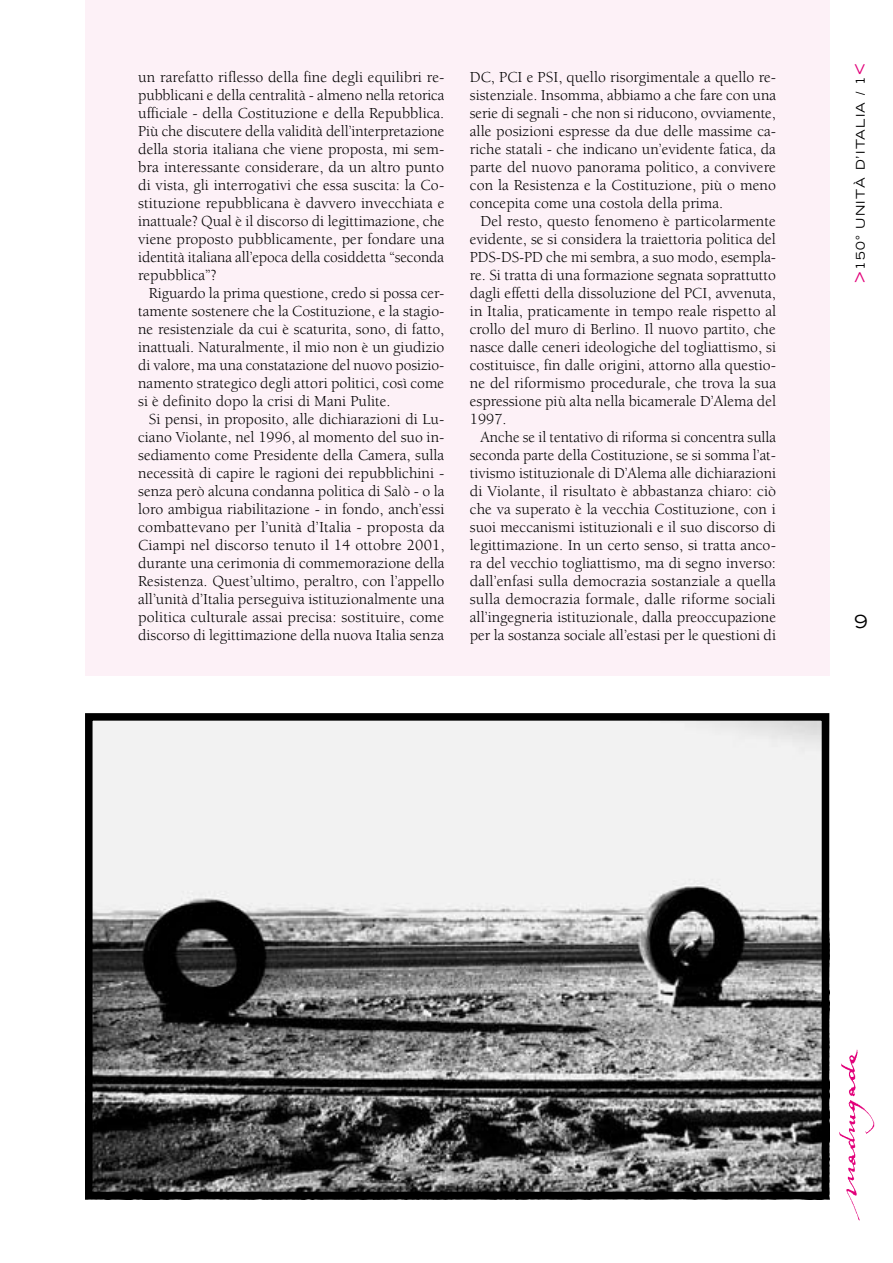
<style>
.page{position:relative;width:893px;height:1263px;background:#fff}
.page>*{position:absolute;margin:0;border:0;box-sizing:border-box;transform-origin:0 0}
.t1{font:expanded 18px "Trade Gothic LH";color:#000}
.t2{font:15.75px/18px "Berkeley";color:#000;text-align:justify}
.t3{font:expanded 12px "Trade Gothic LH";color:#000}
.s1{font-size:19.5px;color:#e2007a}
</style>
<div class="page">
<img style="left:839px;top:1049px;width:36px;height:172px">
<div style="left:85px;top:0;width:744px;height:676px;background:#fdf1f7"></div>
<img style="left:94px;top:722px;width:726px;height:468px">
<div style="left:85px;top:713px;width:744px;height:486px;border:8px solid #000"></div>
<p class="t2" style="left:138px;top:68px;width:308px">un rarefatto riflesso della fine degli equilibri re&shy;pubblicani e della centralità - almeno nella retorica ufficiale - della Costituzione e della Repubblica.<br>Più che discutere della validità dell’interpretazione della storia italiana che viene proposta, mi sem&shy;bra interessante considerare, da un altro punto di vista, gli interrogativi che essa suscita: la Co&shy;stituzione repubblicana è davvero invecchiata e inattuale? Qual è il discorso di legittimazione, che viene proposto pubblicamente, per fondare una identità italiana all’epoca della cosiddetta “seconda repubblica”?</p>
<p class="t2" style="left:138px;top:284px;width:308px;text-indent:11px">Riguardo la prima questione, credo si possa cer&shy;tamente sostenere che la Costituzione, e la stagio&shy;ne resistenziale da cui è scaturita, sono, di fatto, inattuali. Naturalmente, il mio non è un giudizio di valore, ma una constatazione del nuovo posizio&shy;namento strategico degli attori politici, così come si è definito dopo la crisi di Mani Pulite.</p>
<p class="t2" style="left:138px;top:410px;width:308px;text-indent:11px">Si pensi, in proposito, alle dichiarazioni di Lu&shy;ciano Violante, nel 1996, al momento del suo in&shy;sediamento come Presidente della Camera, sulla necessità di capire le ragioni dei repubblichini - senza però alcuna condanna politica di Salò - o la loro ambigua riabilitazione - in fondo, anch’essi combattevano per l’unità d’Italia - proposta da Ciampi nel discorso tenuto il 14 ottobre 2001, durante una cerimonia di commemorazione della Resistenza. Quest’ultimo, peraltro, con l’appello all’unità d’Italia perseguiva istituzionalmente una politica culturale assai precisa: sostituire, come discorso di legittimazione della nuova Italia senza</p>
<p class="t2" style="left:470px;top:68px;width:308px">DC, PCI e PSI, quello risorgimentale a quello re&shy;sistenziale. Insomma, abbiamo a che fare con una serie di segnali - che non si riducono, ovviamente, alle posizioni espresse da due delle massime ca&shy;riche statali - che indicano un’evidente fatica, da parte del nuovo panorama politico, a convivere con la Resistenza e la Costituzione, più o meno concepita come una costola della prima.</p>
<p class="t2" style="left:470px;top:212px;width:308px;text-indent:11px">Del resto, questo fenomeno è particolarmente evidente, se si considera la traiettoria politica del PDS-DS-PD che mi sembra, a suo modo, esempla&shy;re. Si tratta di una formazione segnata soprattutto dagli effetti della dissoluzione del PCI, avvenuta, in Italia, praticamente in tempo reale rispetto al crollo del muro di Berlino. Il nuovo partito, che nasce dalle ceneri ideologiche del togliattismo, si costituisce, fin dalle origini, attorno alla questio&shy;ne del riformismo procedurale, che trova la sua espressione più alta nella bicamerale D’Alema del 1997.</p>
<p class="t2" style="left:470px;top:428px;width:308px;text-indent:11px">Anche se il tentativo di riforma si concentra sulla seconda parte della Costituzione, se si somma l’at&shy;tivismo istituzionale di D’Alema alle dichiarazioni di Violante, il risultato è abbastanza chiaro: ciò che va superato è la vecchia Costituzione, con i suoi meccanismi istituzionali e il suo discorso di legittimazione. In un certo senso, si tratta anco&shy;ra del vecchio togliattismo, ma di segno inverso: dall’enfasi sulla democrazia sostanziale a quella sulla democrazia formale, dalle riforme sociali all’ingegneria istituzionale, dalla preoccupazione per la sostanza sociale all’estasi per le questioni di</p>
<p class="t3" style="left:852px;top:95px;width:33px;rotate:-90deg">/ 1<span class="s1">&lt;</span></p>
<p class="t3" style="left:852px;top:188px;width:36px;rotate:-90deg">à d’italia</p>
<p class="t3" style="left:852px;top:283px;width:65px;rotate:-90deg"><span class="s1">&gt;</span>150° unit</p>
<p class="t1" style="left:855px;top:610px;width:14px">9</p>
</div>
